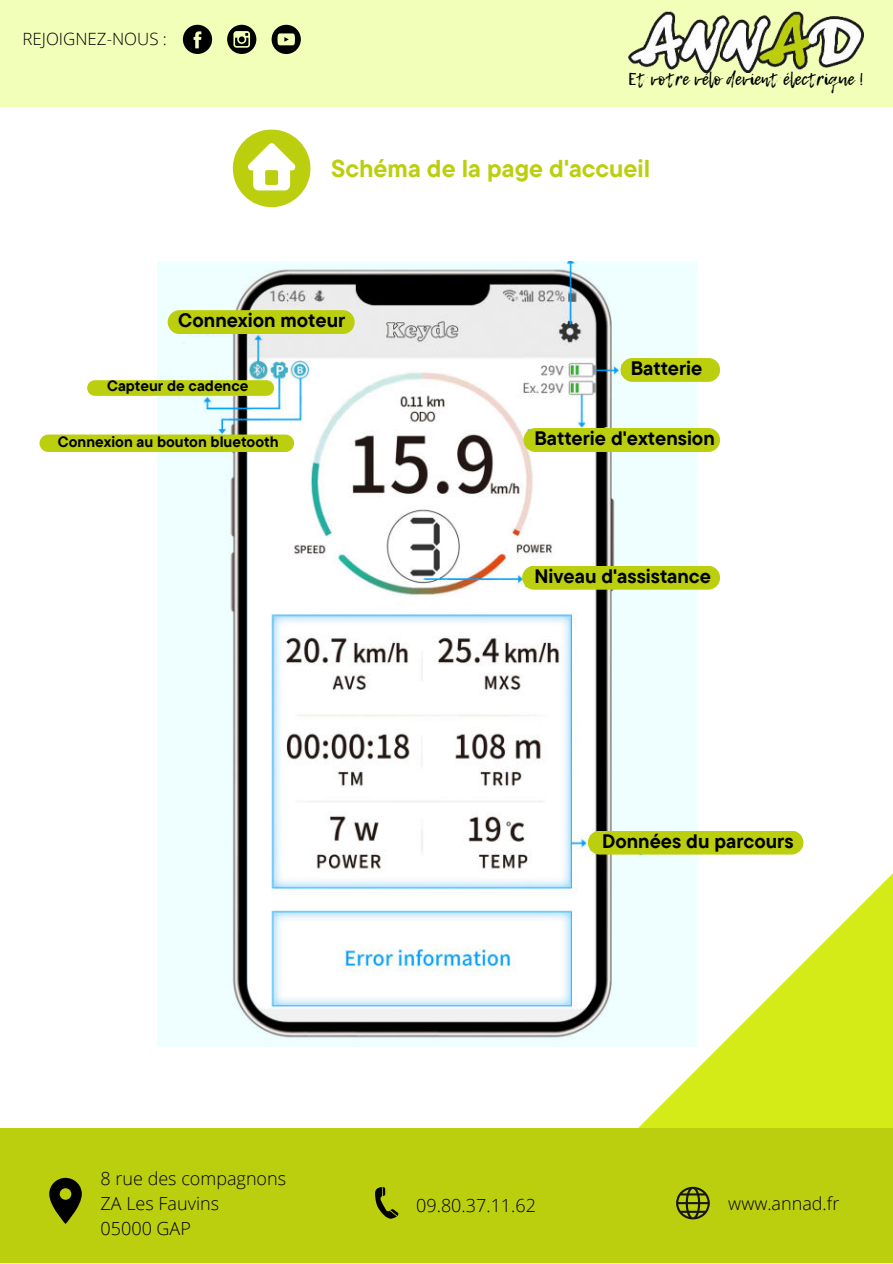
<style>
.page{position:relative;width:893px;height:1264px;background:#fff}
.page>*{position:absolute;margin:0;border:0;box-sizing:border-box;transform-origin:0 0}
.t1{font:700 24.3px "TT Commons Pro";color:#bbcf0e}
.t2{font:700 19.5px "TT Commons Pro";color:#000}
.t3{font:300 18px/24.8px "Open Sans";color:#000}
.t4{font:17.1px "Lemon Tuesday";color:#000}
.t5{font:300 16.95px "Open Sans";color:#000}
.t6{font:700 15px "TT Commons Pro";color:#000}
</style>
<div class="page">
<svg style="left:606px;top:730px;width:286px;height:398px"></svg>
<div style="left:0;top:1128px;width:892px;height:134px;background:#bbcf0e"></div>
<svg style="left:375px;top:1187px;width:23px;height:32px"></svg>
<svg style="left:676px;top:1186px;width:33px;height:33px"></svg>
<svg style="left:49px;top:1177px;width:33px;height:46px"></svg>
<div style="left:0;top:0;width:892px;height:107px;background:#f1ffb9"></div>
<img style="left:628px;top:12px;width:235px;height:61px">
<svg style="left:183px;top:25px;width:29px;height:29px"></svg>
<svg style="left:227px;top:25px;width:29px;height:29px"></svg>
<svg style="left:271px;top:25px;width:30px;height:29px"></svg>
<svg style="left:233px;top:129px;width:77px;height:78px"></svg>
<div style="left:265px;top:170px;width:13px;height:15px;background:#bbcf0e;border-radius:2px"></div>
<img style="left:157px;top:261px;width:540px;height:785px">
<svg style="left:620px;top:358px;width:100px;height:24px;background:#bed11c"></svg>
<div style="left:523px;top:428px;width:197px;height:24px;background:#bbcf0e"></div>
<div style="left:168px;top:310px;width:186px;height:24px;background:#bbcf0e"></div>
<svg style="left:87px;top:380px;width:187px;height:16px;background:#bdd016"></svg>
<div style="left:39px;top:434px;width:255px;height:18px;background:#bbcf0e;border-radius:9px"></div>
<svg style="left:522px;top:565px;width:198px;height:24px;background:#bed11c"></svg>
<div style="left:588px;top:830px;width:215px;height:24px;background:#bbcf0e"></div>
<p class="t5" style="left:23px;top:28px;width:146px">REJOIGNEZ-NOUS :</p>
<p class="t4" style="left:628px;top:69px;width:237px">Et votre vélo devient électrique !</p>
<p class="t1" style="left:331px;top:150px;width:320px">Schéma de la page d'accueil</p>
<p class="t2" style="left:178px;top:305px;width:168px">Connexion moteur</p>
<p class="t2" style="left:630px;top:353px;width:73px">Batterie</p>
<p class="t6" style="left:107px;top:375px;width:143px">Capteur de cadence</p>
<p class="t6" style="left:58px;top:430px;width:222px">Connexion au bouton bluetooth</p>
<p class="t3" style="left:101px;top:1165px;width:187px">8 rue des compagnons<br>ZA Les Fauvins<br>05000 GAP</p>
<p class="t2" style="left:534px;top:423px;width:182px">Batterie d'extension</p>
<p class="t2" style="left:534px;top:561px;width:178px">Niveau d'assistance</p>
<p class="t2" style="left:602px;top:825px;width:193px">Données du parcours</p>
<p class="t3" style="left:416px;top:1192px;width:121px">09.80.37.11.62</p>
<p class="t3" style="left:728px;top:1190px;width:112px">www.annad.fr</p>
</div>
